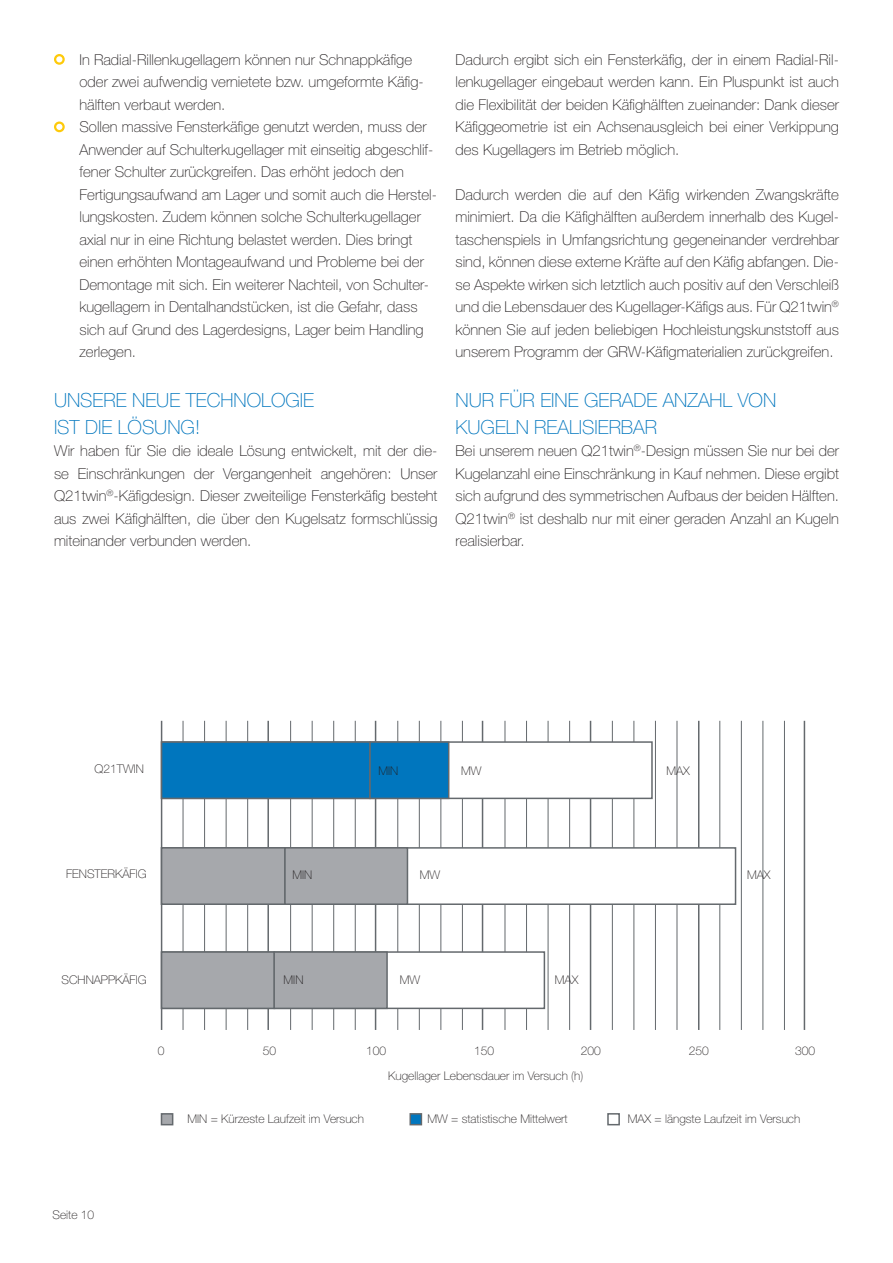
<style>
.page{position:relative;width:893px;height:1263px;background:#fff}
.page>*{position:absolute;margin:0;border:0;box-sizing:border-box;transform-origin:0 0}
.t1{font:100 19.5px/27px "Helvetica Neue LT Pro";color:#0076be}
.t2{font:100 15px/22.5px "Helvetica Neue LT Pro";color:#231f20;text-align:justify}
.t3{font:100 12px "Helvetica Neue LT Pro";color:#231f20}
</style>
<div class="page">
<div style="left:54px;top:54px;width:11px;height:11px;border:2px solid #feca0a;border-radius:50%"></div>
<div style="left:54px;top:121px;width:11px;height:11px;border:2px solid #feca0a;border-radius:50%"></div>
<hr style="left:161px;top:721px;width:1px;height:309px;background:#64696d">
<hr style="left:267px;top:721px;width:2px;height:309px;background:#64696d">
<hr style="left:375px;top:721px;width:1px;height:309px;background:#64696d">
<hr style="left:482px;top:721px;width:1px;height:309px;background:#64696d">
<hr style="left:590px;top:721px;width:1px;height:309px;background:#64696d">
<hr style="left:698px;top:721px;width:1px;height:309px;background:#64696d">
<hr style="left:804px;top:721px;width:1px;height:309px;background:#64696d">
<hr style="left:784px;top:721px;width:1px;height:309px;background:#64696d">
<hr style="left:677px;top:721px;width:1px;height:309px;background:#64696d">
<hr style="left:569px;top:721px;width:1px;height:309px;background:#64696d">
<hr style="left:462px;top:721px;width:1px;height:309px;background:#64696d">
<hr style="left:355px;top:721px;width:1px;height:309px;background:#64696d">
<hr style="left:247px;top:721px;width:1px;height:309px;background:#64696d">
<hr style="left:763px;top:721px;width:1px;height:309px;background:#64696d">
<hr style="left:655px;top:721px;width:1px;height:309px;background:#64696d">
<hr style="left:548px;top:721px;width:1px;height:309px;background:#64696d">
<hr style="left:441px;top:721px;width:1px;height:309px;background:#64696d">
<hr style="left:333px;top:721px;width:1px;height:309px;background:#64696d">
<hr style="left:226px;top:721px;width:1px;height:309px;background:#64696d">
<hr style="left:741px;top:721px;width:1px;height:309px;background:#64696d">
<hr style="left:634px;top:721px;width:1px;height:309px;background:#64696d">
<hr style="left:526px;top:721px;width:1px;height:309px;background:#64696d">
<hr style="left:419px;top:721px;width:1px;height:309px;background:#64696d">
<hr style="left:312px;top:721px;width:1px;height:309px;background:#64696d">
<hr style="left:204px;top:721px;width:1px;height:309px;background:#64696d">
<hr style="left:720px;top:721px;width:1px;height:309px;background:#64696d">
<hr style="left:612px;top:721px;width:1px;height:309px;background:#64696d">
<hr style="left:505px;top:721px;width:1px;height:309px;background:#64696d">
<hr style="left:397px;top:721px;width:1px;height:309px;background:#64696d">
<hr style="left:290px;top:721px;width:1px;height:309px;background:#64696d">
<hr style="left:183px;top:721px;width:1px;height:309px;background:#64696d">
<div style="left:161px;top:741px;width:492px;height:58px;background:#fff;border:2px solid #64696d"></div>
<div style="left:161px;top:847px;width:575px;height:58px;background:#fff;border:2px solid #64696d"></div>
<div style="left:161px;top:951px;width:384px;height:58px;background:#fff;border:2px solid #64696d"></div>
<div style="left:161px;top:741px;width:210px;height:58px;background:#0076be;border:2px solid #64696d"></div>
<div style="left:161px;top:847px;width:125px;height:58px;background:#a6a8ac;border:2px solid #64696d"></div>
<div style="left:161px;top:1113px;width:12px;height:12px;background:#a6a8ac;border:2px solid #64696d"></div>
<div style="left:409px;top:1113px;width:13px;height:12px;background:#0076be;border:2px solid #64696d"></div>
<div style="left:607px;top:1113px;width:13px;height:12px;background:#fff;border:2px solid #64696d"></div>
<div style="left:161px;top:951px;width:114px;height:58px;background:#a6a8ac;border:2px solid #64696d"></div>
<div style="left:273px;top:951px;width:115px;height:58px;background:#a6a8ac;border:2px solid #64696d"></div>
<div style="left:284px;top:847px;width:124px;height:58px;background:#a6a8ac;border:2px solid #64696d"></div>
<div style="left:369px;top:741px;width:80px;height:58px;background:#0076be;border:2px solid #64696d"></div>
<p class="t2" style="left:80px;top:48px;width:359px;text-align:left">In Radial-Rillenkugellagern können nur Schnappkäfige oder zwei aufwendig vernietete bzw. umgeformte Käfig&shy;hälften verbaut werden.<br>Sollen massive Fensterkäfige genutzt werden, muss der Anwender auf Schulterkugellager mit einseitig abgeschlif&shy;fener Schulter zurückgreifen. Das erhöht jedoch den Fertigungsaufwand am Lager und somit auch die Herstel&shy;lungskosten. Zudem können solche Schulterkugellager axial nur in eine Richtung belastet werden. Dies bringt einen erhöhten Montageaufwand und Probleme bei der Demontage mit sich. Ein weiterer Nachteil, von Schulter&shy;kugellagern in Dentalhandstücken, ist die Gefahr, dass sich auf Grund des Lagerdesigns, Lager beim Handling zerlegen.</p>
<h1 class="t1" style="left:54px;top:386px;width:262px">UNSERE NEUE TECHNOLOGIE<br>IST DIE LÖSUNG!</h1>
<p class="t2" style="left:54px;top:439px;width:385px">Wir haben für Sie die ideale Lösung entwickelt, mit der die&shy;se Einschränkungen der Vergangenheit angehören: Unser Q21twin<sup>®</sup>-Käfigdesign. Dieser zweiteilige Fensterkäfig besteht aus zwei Käfighälften, die über den Kugelsatz formschlüssig miteinander verbunden werden.</p>
<p class="t2" style="left:455px;top:48px;width:385px">Dadurch ergibt sich ein Fensterkäfig, der in einem Radial-Ril&shy;lenkugellager eingebaut werden kann. Ein Pluspunkt ist auch die Flexibilität der beiden Käfighälften zueinander: Dank dieser Käfiggeometrie ist ein Achsenausgleich bei einer Verkippung des Kugellagers im Betrieb möglich.</p>
<p class="t2" style="left:455px;top:183px;width:385px">Dadurch werden die auf den Käfig wirkenden Zwangskräfte minimiert. Da die Käfighälften außerdem innerhalb des Kugel&shy;taschenspiels in Umfangsrichtung gegeneinander verdrehbar sind, können diese externe Kräfte auf den Käfig abfangen. Die&shy;se Aspekte wirken sich letztlich auch positiv auf den Verschleiß und die Lebensdauer des Kugellager-Käfigs aus. Für Q21twin<sup>® </sup>können Sie auf jeden beliebigen Hochleistungskunststoff aus unserem Programm der GRW-Käfigmaterialien zurückgreifen.</p>
<h1 class="t1" style="left:455px;top:386px;width:322px">NUR FÜR EINE GERADE ANZAHL VON<br>KUGELN REALISIERBAR</h1>
<p class="t2" style="left:455px;top:439px;width:385px">Bei unserem neuen Q21twin<sup>®</sup>-Design müssen Sie nur bei der Kugelanzahl eine Einschränkung in Kauf nehmen. Diese ergibt sich aufgrund des symmetrischen Aufbaus der beiden Hälften.<br>Q21twin<sup>®</sup> ist deshalb nur mit einer geraden Anzahl an Kugeln realisierbar.</p>
<p class="t3" style="left:95px;top:762px;width:51px">Q21TWIN</p>
<p class="t3" style="left:66px;top:867px;width:82px">FENSTERKÄFIG</p>
<p class="t3" style="left:378px;top:763px;width:21px">MIN</p>
<p class="t3" style="left:461px;top:763px;width:22px">MW</p>
<p class="t3" style="left:293px;top:868px;width:21px">MIN</p>
<p class="t3" style="left:420px;top:868px;width:22px">MW</p>
<p class="t3" style="left:666px;top:763px;width:25px">MAX</p>
<p class="t3" style="left:747px;top:868px;width:25px">MAX</p>
<p class="t3" style="left:62px;top:972px;width:87px">SCHNAPPKÄFIG</p>
<p class="t3" style="left:284px;top:973px;width:21px">MIN</p>
<p class="t3" style="left:400px;top:973px;width:22px">MW</p>
<p class="t3" style="left:555px;top:973px;width:25px">MAX</p>
<p class="t3" style="left:158px;top:1043px;width:8px">0</p>
<p class="t3" style="left:263px;top:1043px;width:15px">50</p>
<p class="t3" style="left:366px;top:1043px;width:22px">100</p>
<p class="t3" style="left:474px;top:1043px;width:22px">150</p>
<p class="t3" style="left:581px;top:1043px;width:22px">200</p>
<p class="t3" style="left:689px;top:1043px;width:22px">250</p>
<p class="t3" style="left:795px;top:1043px;width:21px">300</p>
<p class="t3" style="left:388px;top:1069px;width:197px">Kugellager Lebensdauer im Versuch (h)</p>
<p class="t3" style="left:188px;top:1111px;width:178px">MIN = Kürzeste Laufzeit im Versuch</p>
<p class="t3" style="left:427px;top:1111px;width:142px">MW = statistische Mittelwert</p>
<p class="t3" style="left:628px;top:1111px;width:174px">MAX = längste Laufzeit im Versuch</p>
<p class="t3" style="left:52px;top:1208px;width:43px">Seite 10</p>
</div>
